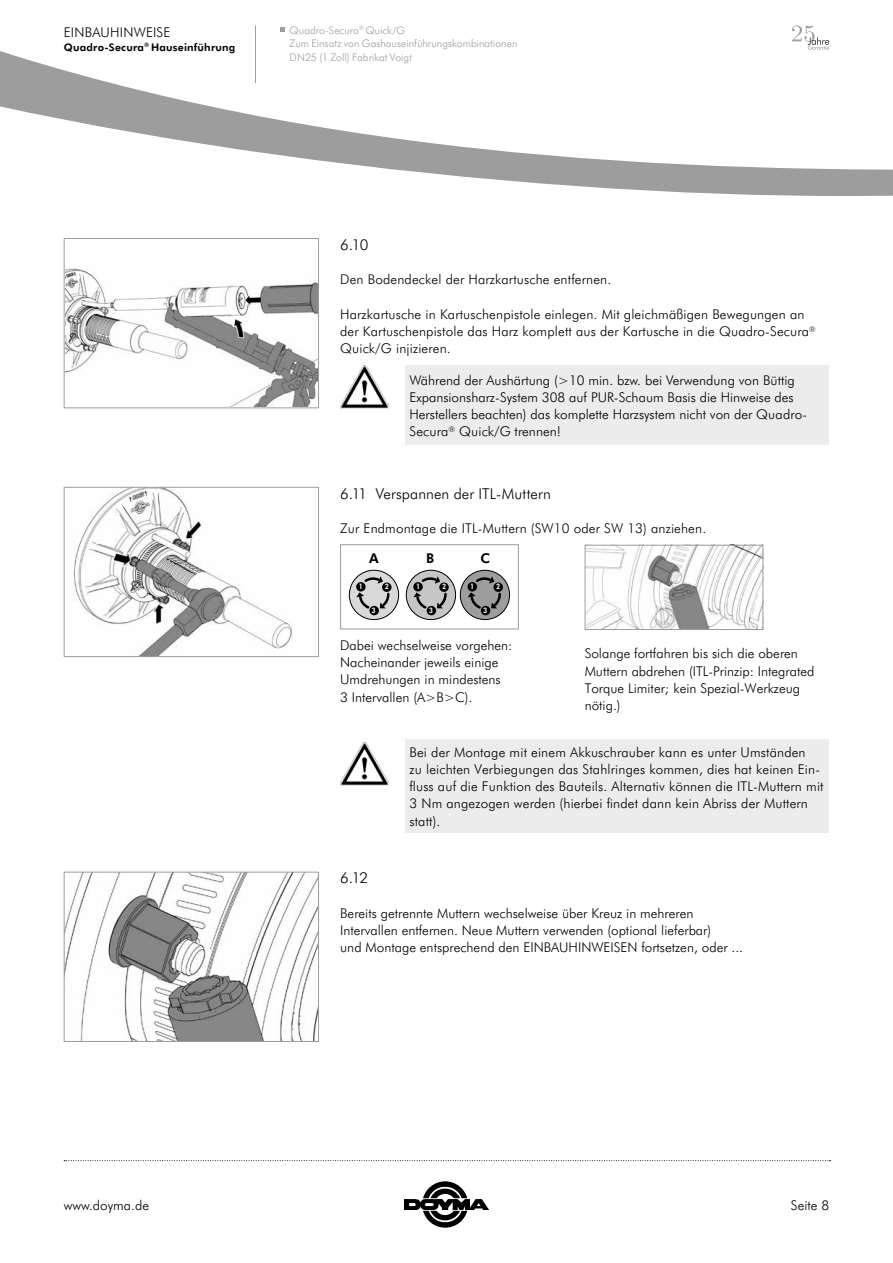
<style>
.page{position:relative;width:893px;height:1263px;background:#fff}
.page>*{position:absolute;margin:0;border:0;box-sizing:border-box;transform-origin:0 0}
.t1{font:300 15px "Futura BT";letter-spacing:.005em;color:#000}
.t2{font:300 13.5px/17.2px "Futura BT";color:#000}
.t3{font:300 13.5px "Futura BT";letter-spacing:.02em;color:#000}
.t4{font:700 13.5px "Futura BT";color:#000}
.t5{font:300 10.5px/13.5px "Futura BT";color:#9d9d9d}
.t6{font:700 10.5px "Futura BT";letter-spacing:.02em;color:#000}
.t7{font:700 7.5px "Futura BT";color:#fff;scale:.9 1}
</style>
<div class="page">
<svg style="left:0;top:25px;width:893px;height:171px"></svg>
<svg style="left:404px;top:1181px;width:85px;height:47px"></svg>
<svg style="left:64px;top:1160px;width:767px;height:1px"></svg>
<hr style="left:255px;top:26px;width:1px;height:57px;background:#9d9d9d">
<svg style="left:792px;top:26px;width:37px;height:24px"></svg>
<svg style="left:281px;top:28px;width:4px;height:4px"></svg>
<img style="left:66px;top:268px;width:251px;height:138px">
<div style="left:64px;top:238px;width:255px;height:170px;border:1px solid #9d9d9d"></div>
<img style="left:73px;top:489px;width:220px;height:166px">
<div style="left:64px;top:487px;width:255px;height:170px;border:1px solid #9d9d9d"></div>
<img style="left:587px;top:547px;width:174px;height:81px">
<div style="left:585px;top:545px;width:178px;height:85px;border:1px solid #9d9d9d"></div>
<div style="left:340px;top:544px;width:179px;height:85px;background:#fff;border:1px solid #9d9d9d"></div>
<div style="left:349px;top:570px;width:50px;height:49px;background:#d9d9d9;border-radius:50%"></div>
<div style="left:349px;top:570px;width:50px;height:50px;border:1px solid #000;border-radius:50%"></div>
<div style="left:460px;top:570px;width:50px;height:49px;background:#9d9d9d;border-radius:50%"></div>
<div style="left:460px;top:570px;width:50px;height:50px;border:1px solid #000;border-radius:50%"></div>
<div style="left:406px;top:570px;width:50px;height:49px;background:#c6c6c6;border-radius:50%"></div>
<div style="left:406px;top:570px;width:50px;height:50px;border:1px solid #000;border-radius:50%"></div>
<div style="left:356px;top:582px;width:10px;height:9px;background:#000;border-radius:50%"></div>
<svg style="left:382px;top:582px;width:10px;height:10px"></svg>
<div style="left:369px;top:606px;width:10px;height:9px;background:#000;border-radius:50%"></div>
<svg style="left:380px;top:591px;width:10px;height:17px"></svg>
<svg style="left:356px;top:592px;width:15px;height:19px"></svg>
<svg style="left:362px;top:576px;width:21px;height:8px"></svg>
<div style="left:413px;top:582px;width:10px;height:9px;background:#000;border-radius:50%"></div>
<div style="left:439px;top:582px;width:10px;height:10px;background:#000;border-radius:50%"></div>
<div style="left:427px;top:606px;width:9px;height:9px;background:#000;border-radius:50%"></div>
<svg style="left:437px;top:591px;width:10px;height:17px"></svg>
<svg style="left:413px;top:592px;width:16px;height:19px"></svg>
<svg style="left:419px;top:576px;width:21px;height:8px"></svg>
<div style="left:468px;top:582px;width:9px;height:9px;background:#000;border-radius:50%"></div>
<div style="left:493px;top:582px;width:10px;height:10px;background:#000;border-radius:50%"></div>
<div style="left:481px;top:606px;width:9px;height:9px;background:#000;border-radius:50%"></div>
<svg style="left:491px;top:591px;width:10px;height:17px"></svg>
<svg style="left:468px;top:592px;width:15px;height:19px"></svg>
<svg style="left:474px;top:576px;width:20px;height:8px"></svg>
<div style="left:405px;top:366px;width:423px;height:79px;background:#ececec"></div>
<img style="left:340px;top:366px;width:49px;height:42px">
<img style="left:340px;top:743px;width:49px;height:42px">
<div style="left:405px;top:739px;width:423px;height:93px;background:#ececec"></div>
<img style="left:66px;top:874px;width:251px;height:166px">
<div style="left:64px;top:872px;width:255px;height:170px;border:1px solid #9d9d9d"></div>
<p class="t3" style="left:64px;top:23px;width:108px">EINBAUHINWEISE</p>
<p class="t6" style="left:64px;top:40px;width:173px">Quadro-Secura<sup>®</sup> Hauseinführung</p>
<p class="t5" style="left:290px;top:23px;width:229px">Quadro-Secura<sup>®</sup> Quick/G<br>Zum Einsatz von Gashauseinführungskombinationen<br>DN25 (1 Zoll) Fabrikat Voigt</p>
<p class="t1" style="left:340px;top:234px;width:30px">6.10</p>
<p class="t2" style="left:340px;top:270px;width:273px">Den Bodendeckel der Harzkartusche entfernen.</p>
<p class="t2" style="left:340px;top:305px;width:477px">Harzkartusche in Kartuschenpistole einlegen. Mit gleichmäßigen Bewegungen an der Kartuschenpistole das Harz komplett aus der Kartusche in die Quadro-Secura<sup>®<br></sup>Quick/G injizieren.</p>
<p class="t2" style="left:409px;top:371px;width:399px">Während der Aushärtung (&gt;10 min. bzw. bei Verwendung von Büttig Expansionsharz-System 308 auf PUR-Schaum Basis die Hinweise des Herstellers beachten) das komplette Harzsystem nicht von der Quadro-Secura<sup>®</sup> Quick/G trennen!</p>
<p class="t1" style="left:340px;top:483px;width:212px">6.11 Verspannen der ITL-Muttern</p>
<p class="t2" style="left:340px;top:519px;width:368px">Zur Endmontage die ITL-Muttern (SW10 oder SW 13) anziehen.</p>
<p class="t4" style="left:369px;top:549px;width:11px">A</p>
<p class="t4" style="left:426px;top:549px;width:10px">B</p>
<p class="t4" style="left:481px;top:549px;width:11px">C</p>
<p class="t7" style="left:359px;top:581px;width:6px">1</p>
<p class="t7" style="left:385px;top:581px;width:6px">2</p>
<p class="t7" style="left:372px;top:605px;width:6px">3</p>
<p class="t7" style="left:416px;top:581px;width:6px">1</p>
<p class="t7" style="left:442px;top:581px;width:6px">2</p>
<p class="t7" style="left:429px;top:605px;width:6px">3</p>
<p class="t7" style="left:470px;top:581px;width:6px">1</p>
<p class="t7" style="left:496px;top:581px;width:6px">2</p>
<p class="t7" style="left:483px;top:605px;width:6px">3</p>
<p class="t2" style="left:340px;top:636px;width:174px">Dabei wechselweise vorgehen:<br>Nacheinander jeweils einige<br>Umdrehungen in mindestens<br>3 Intervallen (A&gt;B&gt;C).</p>
<p class="t2" style="left:585px;top:644px;width:231px">Solange fortfahren bis sich die oberen Muttern abdrehen (ITL-Prinzip: Integrated Torque Limiter; kein Spezial-Werkzeug nötig.)</p>
<p class="t2" style="left:409px;top:743px;width:416px">Bei der Montage mit einem Akkuschrauber kann es unter Umständen<br>zu leichten Verbiegungen das Stahlringes kommen, dies hat keinen Ein&shy;fluss auf die Funktion des Bauteils. Alternativ können die ITL-Muttern mit 3 Nm angezogen werden (hierbei findet dann kein Abriss der Muttern statt).</p>
<p class="t1" style="left:340px;top:868px;width:29px">6.12</p>
<p class="t2" style="left:340px;top:904px;width:404px">Bereits getrennte Muttern wechselweise über Kreuz in mehreren<br>Intervallen entfernen. Neue Muttern verwenden (optional lieferbar)<br>und Montage entsprechend den EINBAUHINWEISEN fortsetzen, oder ...</p>
<p class="t2" style="left:64px;top:1196px;width:87px">www.doyma.de</p>
<p class="t2" style="left:791px;top:1196px;width:40px">Seite 8</p>
</div>
